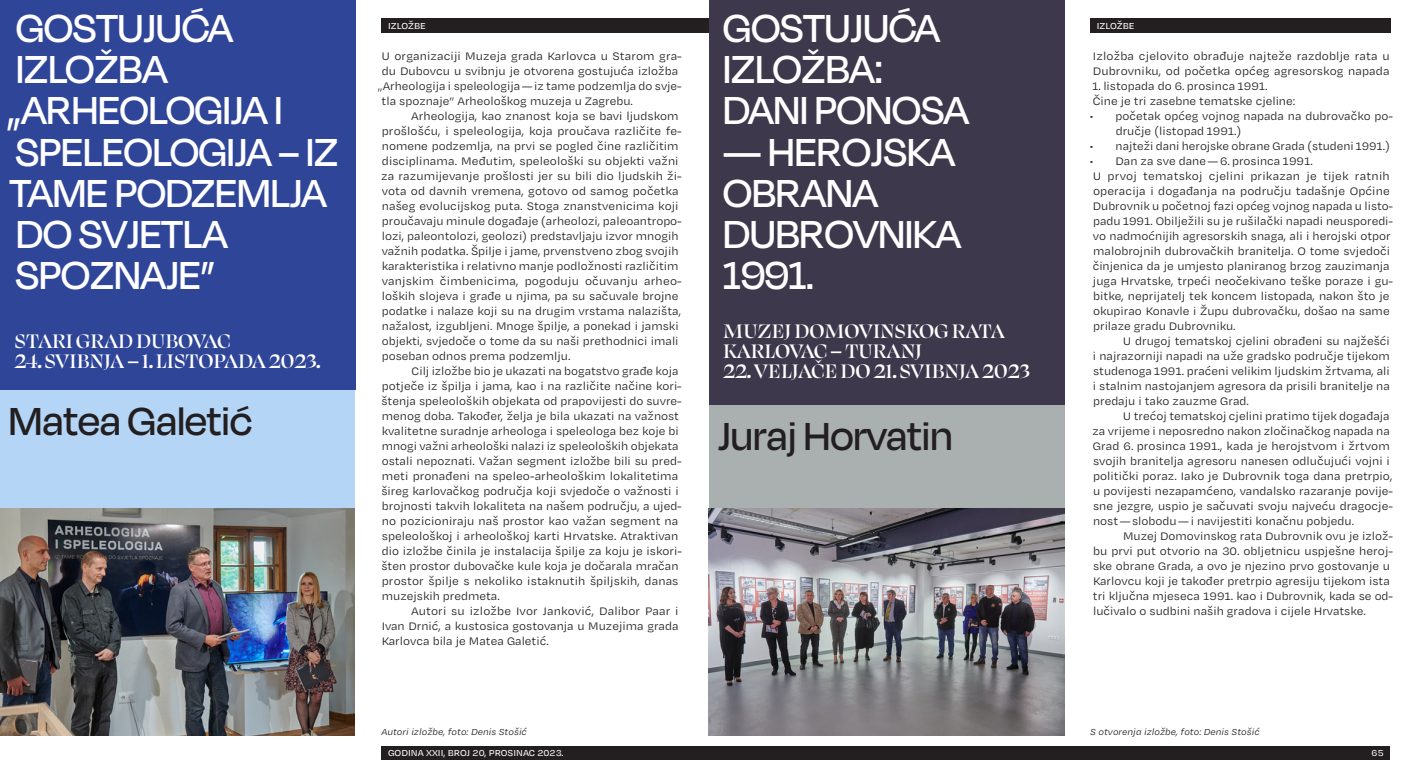
<style>
.page{position:relative;width:1418px;height:780px;background:#fff}
.page>*{position:absolute;margin:0;border:0;box-sizing:border-box;transform-origin:0 0}
.t1{font:500 45px/41.2px "Degular Display";color:#fff}
.t2{font:500 45px "Degular Display";letter-spacing:.005em;color:#231f20}
.t3{font:500 22.5px/20px "Swear Banner";color:#fff}
.t4{font:12.5px/15px "Degular Text";color:#231f20}
.t5{font:italic 10px "Degular Text";color:#231f20}
.t6{font:500 10px "Degular Text";color:#fff}
</style>
<div class="page">
<div style="left:381px;top:19px;width:328px;height:14px;background:#231f20"></div>
<div style="left:709px;top:0;width:355px;height:405px;background:#3d384c"></div>
<div style="left:709px;top:405px;width:355px;height:103px;background:#aab0b0"></div>
<img style="left:708px;top:508px;width:356px;height:227px">
<div style="left:381px;top:746px;width:1009px;height:13px;background:#231f20"></div>
<div style="left:0;top:0;width:355px;height:390px;background:#2f4598"></div>
<div style="left:0;top:390px;width:354px;height:120px;background:#b4d5f6"></div>
<img style="left:0;top:508px;width:354px;height:227px">
<div style="left:1090px;top:19px;width:300px;height:14px;background:#231f20"></div>
<h1 class="t1" style="left:7px;top:6px;width:332px">GOSTUJUĆA<br>IZLOŽBA „ARHEOLOGIJA I<br>SPELEOLOGIJA – IZ<br>TAME PODZEMLJA<br>DO SVJETLA<br>SPOZNAJE”</h1>
<h2 class="t3" style="left:15px;top:329px;width:218px">STARI GRAD DUBOVAC</h2>
<h2 class="t3" style="left:15px;top:349px;width:307px">24. SVIBNJA – 1. LISTOPADA 2023.</h2>
<h1 class="t2" style="left:9px;top:396px;width:245px">Matea Galetić</h1>
<p class="t6" style="left:388px;top:20px;width:39px">IZLOŽBE</p>
<p class="t4" style="left:381px;top:48px;width:302px">U organizaciji Muzeja grada Karlovca u Starom gra-</p>
<p class="t4" style="left:382px;top:63px;width:298px">du Dubovcu u svibnju je otvorena gostujuća izložba</p>
<p class="t4" style="left:378px;top:78px;width:305px">„Arheologija i speleologija—iz tame podzemlja do svje-</p>
<p class="t4" style="left:381px;top:93px;width:253px">tla spoznaje” Arheološkog muzeja u Zagrebu.</p>
<p class="t4" style="left:411px;top:108px;width:269px">Arheologija, kao znanost koja se bavi ljudskom</p>
<p class="t4" style="left:382px;top:123px;width:301px">prošlošću, i speleologija, koja proučava različite fe-</p>
<p class="t4" style="left:382px;top:138px;width:298px">nomene podzemlja, na prvi se pogled čine različitim</p>
<p class="t4" style="left:382px;top:153px;width:298px">disciplinama. Međutim, speleološki su objekti važni</p>
<p class="t4" style="left:381px;top:168px;width:302px">za razumijevanje prošlosti jer su bili dio ljudskih ži-</p>
<p class="t4" style="left:382px;top:183px;width:298px">vota od davnih vremena, gotovo od samog početka</p>
<p class="t4" style="left:382px;top:198px;width:298px">našeg evolucijskog puta. Stoga znanstvenicima koji</p>
<p class="t4" style="left:382px;top:213px;width:301px">proučavaju minule događaje (arheolozi, paleoantropo-</p>
<p class="t4" style="left:382px;top:228px;width:298px">lozi, paleontolozi, geolozi) predstavljaju izvor mnogih</p>
<p class="t4" style="left:382px;top:243px;width:298px">važnih podatka. Špilje i jame, prvenstveno zbog svojih</p>
<p class="t4" style="left:382px;top:258px;width:298px">karakteristika i relativno manje podložnosti različitim</p>
<p class="t4" style="left:382px;top:273px;width:302px">vanjskim čimbenicima, pogoduju očuvanju arheo-</p>
<p class="t4" style="left:382px;top:288px;width:298px">loških slojeva i građe u njima, pa su sačuvale brojne</p>
<p class="t4" style="left:382px;top:303px;width:301px">podatke i nalaze koji su na drugim vrstama nalazišta,</p>
<p class="t4" style="left:382px;top:318px;width:298px">nažalost, izgubljeni. Mnoge špilje, a ponekad i jamski</p>
<p class="t4" style="left:382px;top:333px;width:298px">objekti, svjedoče o tome da su naši prethodnici imali</p>
<p class="t4" style="left:382px;top:348px;width:190px">poseban odnos prema podzemlju.</p>
<p class="t4" style="left:411px;top:363px;width:268px">Cilj izložbe bio je ukazati na bogatstvo građe koja</p>
<p class="t4" style="left:382px;top:378px;width:301px">potječe iz špilja i jama, kao i na različite načine kori-</p>
<p class="t4" style="left:381px;top:393px;width:302px">štenja speleoloških objekata od prapovijesti do suvre-</p>
<p class="t4" style="left:382px;top:408px;width:299px">menog doba. Također, želja je bila ukazati na važnost</p>
<p class="t4" style="left:382px;top:423px;width:298px">kvalitetne suradnje arheologa i speleologa bez koje bi</p>
<p class="t4" style="left:382px;top:438px;width:298px">mnogi važni arheološki nalazi iz speleoloških objekata</p>
<p class="t4" style="left:382px;top:453px;width:301px">ostali nepoznati. Važan segment izložbe bili su pred-</p>
<p class="t4" style="left:382px;top:468px;width:298px">meti pronađeni na speleo-arheološkim lokalitetima</p>
<p class="t4" style="left:381px;top:483px;width:299px">šireg karlovačkog područja koji svjedoče o važnosti i</p>
<p class="t4" style="left:382px;top:498px;width:301px">brojnosti takvih lokaliteta na našem području, a ujed-</p>
<p class="t4" style="left:382px;top:513px;width:298px">no pozicioniraju naš prostor kao važan segment na</p>
<p class="t4" style="left:382px;top:528px;width:298px">speleološkoj i arheološkoj karti Hrvatske. Atraktivan</p>
<p class="t4" style="left:382px;top:543px;width:301px">dio izložbe činila je instalacija špilje za koju je iskori-</p>
<p class="t4" style="left:381px;top:558px;width:298px">šten prostor dubovačke kule koja je dočarala mračan</p>
<p class="t4" style="left:382px;top:573px;width:298px">prostor špilje s nekoliko istaknutih špiljskih, danas</p>
<p class="t4" style="left:382px;top:588px;width:119px">muzejskih predmeta.</p>
<p class="t4" style="left:411px;top:603px;width:269px">Autori su izložbe Ivor Janković, Dalibor Paar i</p>
<p class="t4" style="left:382px;top:618px;width:298px">Ivan Drnić, a kustosica gostovanja u Muzejima grada</p>
<p class="t4" style="left:382px;top:633px;width:169px">Karlovca bila je Matea Galetić.</p>
<p class="t5" style="left:381px;top:726px;width:147px">Autori izložbe, foto: Denis Stošić</p>
<h1 class="t1" style="left:723px;top:6px;width:247px">GOSTUJUĆA<br>IZLOŽBA:<br>DANI PONOSA</h1>
<h1 class="t1" style="left:723px;top:130px;width:239px">— HEROJSKA<br>OBRANA<br>DUBROVNIKA<br>1991.</h1>
<h2 class="t3" style="left:723px;top:320px;width:283px">MUZEJ DOMOVINSKOG RATA<br>KARLOVAC – TURANJ</h2>
<h2 class="t3" style="left:723px;top:360px;width:308px">22. VELJAČE DO 21. SVIBNJA 2023</h2>
<h1 class="t2" style="left:718px;top:411px;width:236px">Juraj Horvatin</h1>
<p class="t6" style="left:1096px;top:20px;width:39px">IZLOŽBE</p>
<p class="t4" style="left:1092px;top:48px;width:298px">Izložba cjelovito obrađuje najteže razdoblje rata u<br>Dubrovniku, od početka općeg agresorskog napada</p>
<p class="t4" style="left:1092px;top:78px;width:204px">1. listopada do 6. prosinca 1991.<br>Čine je tri zasebne tematske cjeline:</p>
<p class="t4" style="left:1115px;top:108px;width:279px;text-indent:-26px">• početak općeg vojnog napada na dubrovačko po&shy;dručje (listopad 1991.)</p>
<p class="t4" style="left:1089px;top:138px;width:302px">• najteži dani herojske obrane Grada (studeni 1991.)</p>
<p class="t4" style="left:1089px;top:153px;width:304px">• Dan za sve dane—6. prosinca 1991.<br>U prvoj tematskoj cjelini prikazan je tijek ratnih operacija i događanja na području tadašnje Općine Dubrovnik u početnoj fazi općeg vojnog napada u listo&shy;padu 1991. Obilježili su je rušilački napadi neusporedi&shy;vo nadmoćnijih agresorskih snaga, ali i herojski otpor malobrojnih dubrovačkih branitelja. O tome svjedoči činjenica da je umjesto planiranog brzog zauzimanja juga Hrvatske, trpeći neočekivano teške poraze i gu&shy;bitke, neprijatelj tek koncem listopada, nakon što je okupirao Konavle i Župu dubrovačku, došao na same prilaze gradu Dubrovniku.</p>
<p class="t4" style="left:1092px;top:333px;width:298px;text-align:justify;text-indent:30px">U drugoj tematskoj cjelini obrađeni su najžešći i najrazorniji napadi na uže gradsko područje tijekom studenoga 1991. praćeni velikim ljudskim žrtvama, ali i stalnim nastojanjem agresora da prisili branitelje na predaju i tako zauzme Grad.</p>
<p class="t4" style="left:1092px;top:408px;width:302px;text-indent:30px">U trećoj tematskoj cjelini pratimo tijek događaja za vrijeme i neposredno nakon zločinačkog napada na Grad 6. prosinca 1991., kada je herojstvom i žrtvom svojih branitelja agresoru nanesen odlučujući vojni i politički poraz. Iako je Dubrovnik toga dana pretrpio, u povijesti nezapamćeno, vandalsko razaranje povije&shy;sne jezgre, uspio je sačuvati svoju najveću dragocje&shy;nost—slobodu—i navijestiti konačnu pobjedu.</p>
<p class="t4" style="left:1092px;top:528px;width:302px;text-indent:30px">Muzej Domovinskog rata Dubrovnik ovu je izlož&shy;bu prvi put otvorio na 30. obljetnicu uspješne heroj&shy;ske obrane Grada, a ovo je njezino prvo gostovanje u Karlovcu koji je također pretrpio agresiju tijekom ista tri ključna mjeseca 1991. kao i Dubrovnik, kada se od&shy;lučivalo o sudbini naših gradova i cijele Hrvatske.</p>
<p class="t5" style="left:1090px;top:726px;width:171px">S otvorenja izložbe, foto: Denis Stošić</p>
<p class="t6" style="left:388px;top:746px;width:177px">GODINA XXII, BROJ 20, PROSINAC 2023.</p>
<p class="t6" style="left:1371px;top:746px;width:14px">65</p>
</div>
